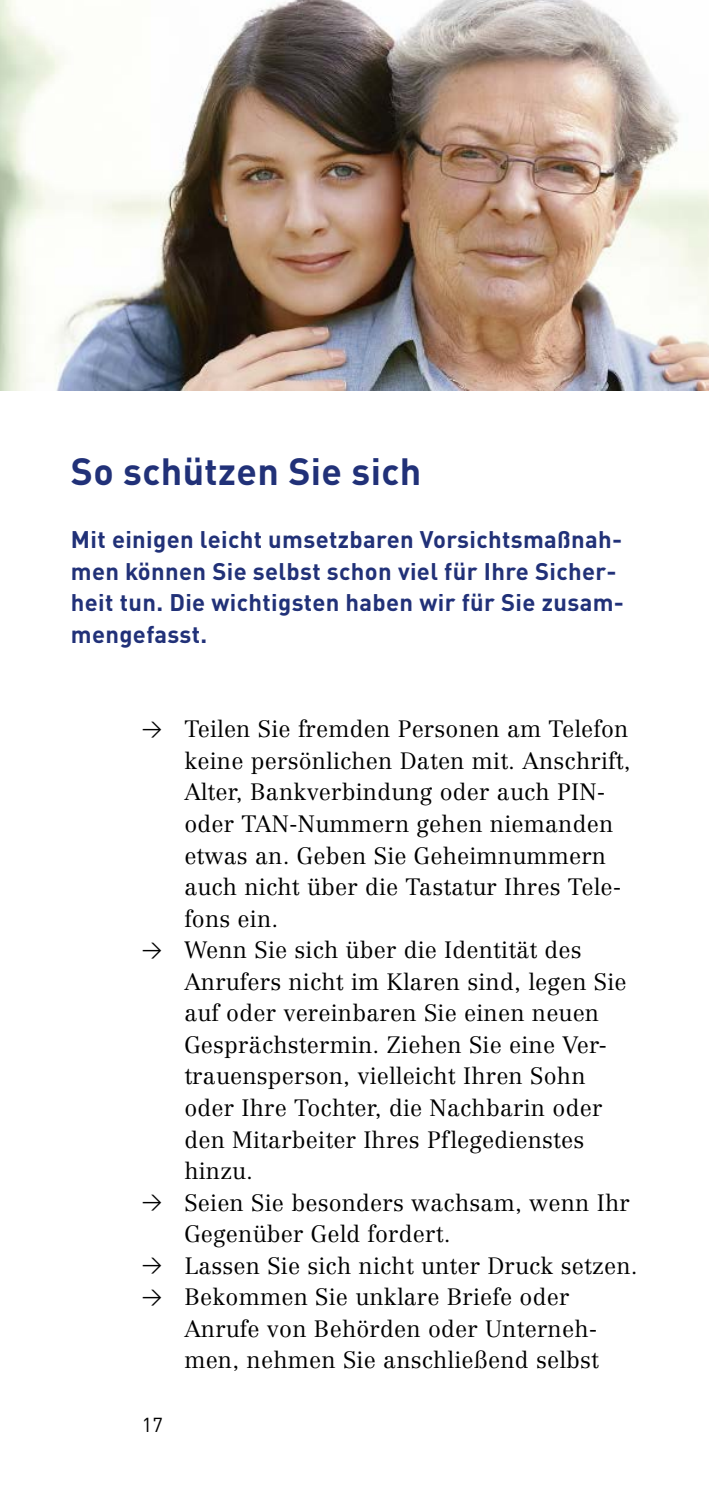
<style>
.page{position:relative;width:709px;height:1489px;background:#fff}
.page>*{position:absolute;margin:0;border:0;box-sizing:border-box;transform-origin:0 0}
.t1{font:700 37.5px "DIN Pro";letter-spacing:.01em;color:#213178}
.t2{font:700 23.75px/31.5px "DIN Pro";letter-spacing:.015em;color:#213178}
.t3{font:300 23.25px/31.5px "Centennial LT Pro";letter-spacing:.01em;color:#000}
.t4{font:20px "DIN Pro";color:#000}
.s1{font-family:"DIN Pro";font-weight:400;font-size:20px}
</style>
<div class="page">
<img style="left:0;top:0;width:709px;height:390px">
<h1 class="t1" style="left:71px;top:440px;width:352px">So schützen Sie sich</h1>
<p class="t2" style="left:71px;top:521px;width:554px">Mit einigen leicht umsetzbaren Vorsichtsmaßnah&shy;men können Sie selbst schon viel für Ihre Sicher&shy;heit tun. Die wichtigsten haben wir für Sie zusam&shy;mengefasst.</p>
<p class="t3" style="left:184px;top:713px;width:448px;text-indent:-43px"><span class="s1">→</span> Teilen Sie fremden Personen am Telefon keine persönlichen Daten mit. Anschrift, Alter, Bankverbindung oder auch PIN&shy;oder TAN-Nummern gehen niemanden etwas an. Geben Sie Geheimnummern auch nicht über die Tastatur Ihres Tele&shy;fons ein.</p>
<p class="t3" style="left:184px;top:934px;width:444px;text-indent:-43px"><span class="s1">→</span> Wenn Sie sich über die Identität des Anrufers nicht im Klaren sind, legen Sie auf oder vereinbaren Sie einen neuen Gesprächstermin. Ziehen Sie eine Ver&shy;trauensperson, vielleicht Ihren Sohn oder Ihre Tochter, die Nachbarin oder den Mitarbeiter Ihres Pflegedienstes hinzu.</p>
<p class="t3" style="left:184px;top:1186px;width:447px;text-indent:-43px"><span class="s1">→</span> Seien Sie besonders wachsam, wenn Ihr<br>Gegenüber Geld fordert.</p>
<p class="t3" style="left:142px;top:1249px;width:497px"><span class="s1">→</span> Lassen Sie sich nicht unter Druck setzen.</p>
<p class="t3" style="left:184px;top:1281px;width:416px;text-indent:-43px"><span class="s1">→</span> Bekommen Sie unklare Briefe oder<br>Anrufe von Behörden oder Unterneh&shy;men, nehmen Sie anschließend selbst</p>
<p class="t4" style="left:142px;top:1408px;width:23px">17</p>
</div>
